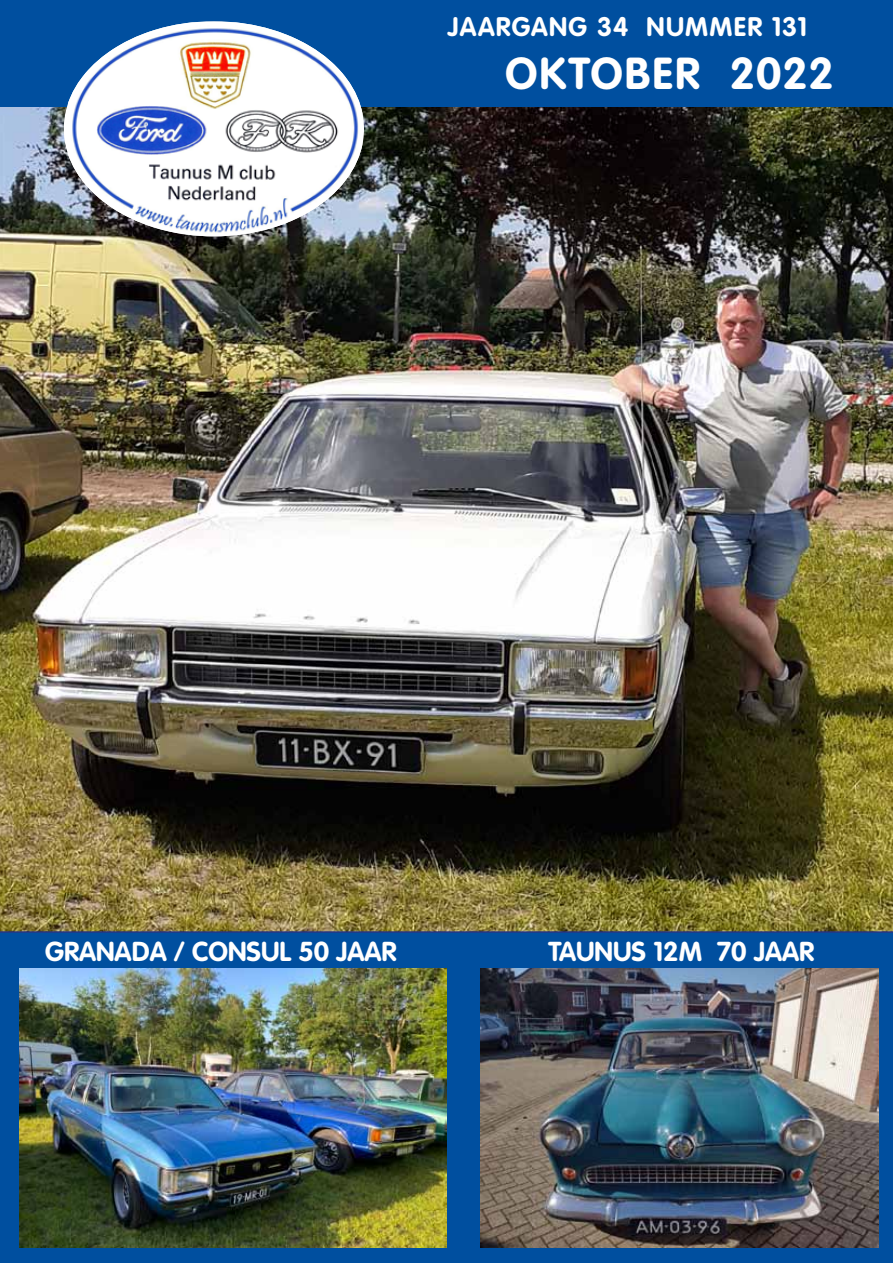
<style>
.page{position:relative;width:893px;height:1263px;background:#fff}
.page>*{position:absolute;margin:0;border:0;box-sizing:border-box;transform-origin:0 0}
.t1{font:700 44.1px "VAG Rounded Std";letter-spacing:.035em;color:#fff}
.t2{font:700 27px "VAG Rounded Std";color:#fff}
.t3{font:700 26.4px "VAG Rounded Std";letter-spacing:.04em;color:#fff}
</style>
<div class="page">
<img style="left:0;top:106px;width:893px;height:825px">
<div style="left:0;top:931px;width:893px;height:332px;background:#004f9f"></div>
<div style="left:0;top:0;width:893px;height:106px;background:#004f9f"></div>
<img style="left:68px;top:22px;width:294px;height:214px">
<img style="left:481px;top:968px;width:397px;height:279px">
<img style="left:19px;top:968px;width:427px;height:279px">
<p class="t3" style="left:448px;top:12px;width:361px">JAARGANG 34 NUMMER 131</p>
<h1 class="t1" style="left:506px;top:48px;width:330px">OKTOBER 2022</h1>
<p class="t2" style="left:45px;top:935px;width:19px">GRANA</p>
<p class="t2" style="left:132px;top:935px;width:221px">DA / CONSUL 50 JAAR</p>
<p class="t2" style="left:549px;top:935px;width:18px">TAUNU</p>
<p class="t2" style="left:632px;top:935px;width:139px">S 12M 70 JAAR</p>
</div>
